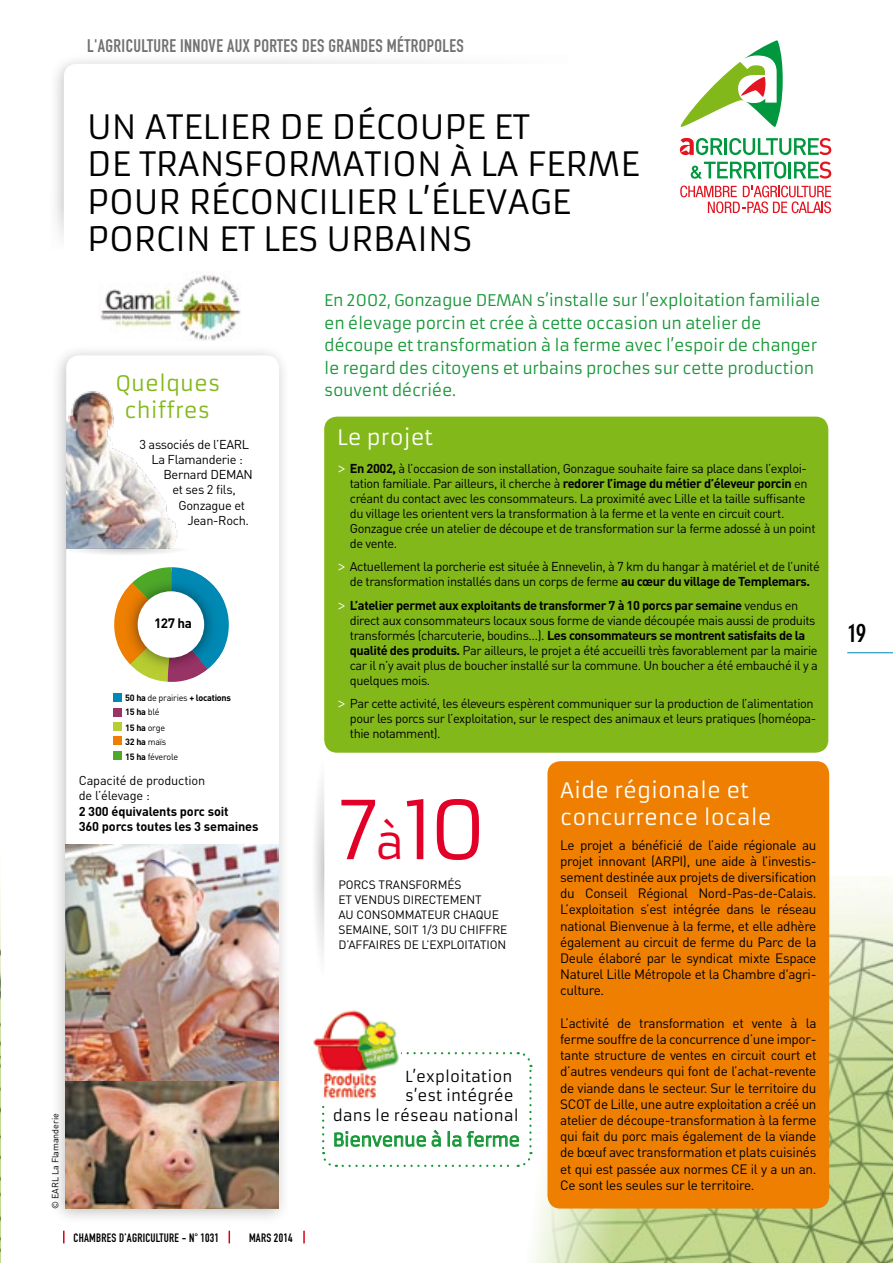
<style>
.page{position:relative;width:893px;height:1263px;background:#fff}
.page>*{position:absolute;margin:0;border:0;box-sizing:border-box;transform-origin:0 0}
.t1{font:79.5px "Armata";color:#e20028}
.t2{font:33px "Armata";color:#000}
.t3{font:700 condensed 25.5px "DIN Neuzeit Grotesk";color:#000}
.t4{font:21px/27px "Armata";color:#fff}
.t5{font:21px/27px "Armata";color:#83b81a;text-align:center}
.t6{font:18px "DIN Engschrift";letter-spacing:.02em;color:#707172}
.t7{font:17.55px "Armata";letter-spacing:-.025em;color:#169737}
.t8{font:15.75px/22.5px "Armata";letter-spacing:-.025em;color:#169737}
.t9{font:15px "Armata";color:#000}
.t10{font:13.5px/16.2px "DIN";letter-spacing:-.025em;color:#000;text-align:justify}
.t11{font:700 13.5px "DIN";color:#000}
.t12{font:12.75px/15px "DIN";letter-spacing:-.035em;color:#000}
.t13{font:700 12.75px/15.3px "DIN";letter-spacing:-.01em;color:#000}
.t14{font:12.75px/15.3px "DIN";letter-spacing:-.01em;color:#000}
.t15{font:12px/15px "DIN";letter-spacing:-.01em;color:#000}
.t16{font:12px "DIN Engschrift";letter-spacing:.02em;color:#000}
.t17{font:700 9px "DIN";letter-spacing:-.03em;color:#000}
.t18{font:9px "DIN";letter-spacing:-.01em;color:#000}
.t19{font:9px "DIN";letter-spacing:-.03em;color:#000}
.s1{font-weight:400}
.s2{font-weight:700}
.s3{font-family:"Armata";color:#fff}
.s4{font-size:45px}
</style>
<div class="page">
<div style="left:47px;top:52px;width:578px;height:379px;background:#000;opacity:.25"></div>
<div style="left:64px;top:64px;width:548px;height:351px;background:#fff;border-radius:13px"></div>
<div style="left:271px;top:0;width:622px;height:305px;background:#fff"></div>
<div style="left:45px;top:191px;width:595px;height:245px;background:#fff"></div>
<hr style="left:847px;top:652px;width:46px;height:1px;background:#0089b4">
<img style="left:0;top:883px;width:1px;height:380px">
<img style="left:693px;top:876px;width:200px;height:387px">
<svg style="left:228px;top:831px;width:465px;height:432px"></svg>
<div style="left:547px;top:761px;width:282px;height:447px;background:#ee7f00;border-radius:13px"></div>
<img style="left:100px;top:273px;width:141px;height:68px">
<div style="left:50px;top:343px;width:241px;height:882px;background:#000;opacity:.25"></div>
<svg style="left:66px;top:355px;width:213px;height:489px"></svg>
<img style="left:66px;top:844px;width:213px;height:365px">
<img style="left:66px;top:387px;width:114px;height:161px">
<svg style="left:680px;top:186px;width:151px;height:27px"></svg>
<svg style="left:691px;top:162px;width:95px;height:17px"></svg>
<hr style="left:788px;top:162px;width:3px;height:16px;background:#00973e">
<svg style="left:794px;top:162px;width:37px;height:17px"></svg>
<svg style="left:680px;top:138px;width:43px;height:17px"></svg>
<hr style="left:724px;top:138px;width:3px;height:17px;background:#00973e">
<svg style="left:729px;top:138px;width:102px;height:17px"></svg>
<svg style="left:681px;top:40px;width:102px;height:87px"></svg>
<div style="left:324px;top:417px;width:504px;height:336px;background:#83b81a;border-radius:13px"></div>
<svg style="left:63px;top:548px;width:126px;height:7px"></svg>
<svg style="left:113px;top:567px;width:116px;height:116px"></svg>
<img style="left:118px;top:571px;width:106px;height:107px">
<img style="left:132px;top:571px;width:39px;height:12px">
<img style="left:118px;top:583px;width:53px;height:81px">
<img style="left:130px;top:624px;width:38px;height:54px">
<img style="left:168px;top:658px;width:40px;height:20px">
<img style="left:171px;top:571px;width:53px;height:98px">
<div style="left:138px;top:591px;width:66px;height:67px;background:#fff;border-radius:50%"></div>
<div style="left:113px;top:708px;width:8px;height:8px;background:#936"></div>
<div style="left:113px;top:751px;width:8px;height:9px;background:#4fa928"></div>
<div style="left:113px;top:693px;width:8px;height:8px;background:#0089b4"></div>
<div style="left:113px;top:737px;width:8px;height:8px;background:#ee7f00"></div>
<div style="left:113px;top:722px;width:8px;height:8px;background:#b8cd32"></div>
<svg style="left:63px;top:1231px;width:2px;height:12px"></svg>
<svg style="left:303px;top:1231px;width:2px;height:12px"></svg>
<svg style="left:229px;top:1231px;width:1px;height:12px"></svg>
<svg style="left:321px;top:1051px;width:212px;height:117px"></svg>
<img style="left:304px;top:1004px;width:97px;height:100px">
<svg style="left:311px;top:782px;width:13px;height:197px"></svg>
<h3 class="t6" style="left:87px;top:35px;width:378px">L'AGRICULTURE INNOVE AUX PORTES DES GRANDES MÉTROPOLES</h3>
<h2 class="t2" style="left:87px;top:106px;width:312px">Un atelier de découp</h2>
<h2 class="t2" style="left:466px;top:106px;width:62px">e et</h2>
<h2 class="t2" style="left:87px;top:144px;width:75px">de transformation</h2>
<h2 class="t2" style="left:450px;top:144px;width:191px">à la ferme</h2>
<h2 class="t2" style="left:87px;top:181px;width:24px">pour</h2>
<h2 class="t2" style="left:189px;top:181px;width:60px">réconcili</h2>
<h2 class="t2" style="left:357px;top:181px;width:216px">er l’élevage</h2>
<h2 class="t2" style="left:87px;top:219px;width:21px">porcin</h2>
<h2 class="t2" style="left:219px;top:219px;width:196px">et les ur bains</h2>
<h3 class="t5" style="left:115px;top:370px;width:106px">Quelques chiffres</h3>
<p class="t12" style="left:139px;top:436px;width:88px">3 associés de l’EARL</p>
<p class="t12" style="left:151px;top:451px;width:93px">La Flamanderie :</p>
<p class="t12" style="left:163px;top:467px;width:57px">Bernard DEMA</p>
<p class="t12" style="left:244px;top:467px;width:11px">N</p>
<p class="t12" style="left:172px;top:482px;width:65px">et ses 2 fils,</p>
<p class="t12" style="left:178px;top:497px;width:68px">Gonzague et</p>
<p class="t12" style="left:187px;top:513px;width:63px">Jean-Roch.</p>
<p class="t11" style="left:154px;top:614px;width:39px">127 ha</p>
<p class="t17" style="left:125px;top:691px;width:107px">50 ha <span class="s1">de prairies</span> + locations</p>
<p class="t17" style="left:125px;top:736px;width:42px">32 ha <span class="s1">maïs</span></p>
<p class="t17" style="left:125px;top:706px;width:36px">15 ha <span class="s1">blé</span></p>
<p class="t19" style="left:125px;top:751px;width:54px"><span class="s2">15 ha</span> féverole</p>
<p class="t17" style="left:125px;top:722px;width:41px">15 ha <span class="s1">orge</span></p>
<p class="t14" style="left:79px;top:773px;width:128px">Capacité de production de l’élevage :</p>
<p class="t13" style="left:79px;top:803px;width:181px">2 300 équivalents porc soit<br>360 porcs toutes les 3 semaines</p>
<p class="t18" style="left:50px;top:1209px;width:97px;rotate:-90deg">© EARL La Flamanderie</p>
<p class="t16" style="left:74px;top:1230px;width:147px">CHAMBRES D’AGRICULTURE - N° 1031</p>
<p class="t16" style="left:249px;top:1230px;width:7px">MARS</p>
<p class="t16" style="left:274px;top:1230px;width:20px">2014</p>
<p class="t8" style="left:324px;top:289px;width:498px">En 2002, Gonzague DEMAN s’installe sur l’exploitation familiale en élevage porcin et crée à cette occasion un atelier de découpe et transformation à la ferme avec l’espoir de changer le regard des citoyens et urbains proches sur cette production souvent décriée.</p>
<h3 class="t4" style="left:337px;top:424px;width:98px">Le projet</h3>
<p class="t12" style="left:350px;top:461px;width:467px;text-indent:-13px"><span class="s3">&gt;</span> <span class="s2">En 2002,</span> à l’occasion de son installation, Gonzague souhaite faire sa place dans l’exploi&shy;tation familiale. Par ailleurs, il cherche à <span class="s2">redorer l’image du métier d’éleveur porcin</span> en créant du contact avec les consommateurs. La proximité avec Lille et la taille suffisante du village les orientent vers la transformation à la ferme et la vente en circuit court.<br>Gonzague crée un atelier de découpe et de transformation sur la ferme adossé à un point de vente.</p>
<p class="t12" style="left:337px;top:559px;width:484px;text-align:center"><span class="s3">&gt;</span> Actuellement la porcherie est située à Ennevelin, à 7 km du hangar à matériel et de l’unité de transformation installés dans un corps de ferme <span class="s2">au cœur du village de Templemars.</span></p>
<p class="t12" style="left:350px;top:598px;width:469px;text-indent:-13px"><span class="s3">&gt;</span> <span class="s2">L’atelier permet aux exploitants de transformer 7 à 10 porcs par semaine</span> vendus en direct aux consommateurs locaux sous forme de viande découpée mais aussi de produits transformés (charcuterie, boudins…). <span class="s2">Les consommateurs se montrent satisfaits de la qualité des produits.</span> Par ailleurs, le projet a été accueilli très favorablement par la mairie car il n’y avait plus de boucher installé sur la commune. U n boucher a été embauché il y a quelques mois.</p>
<p class="t12" style="left:350px;top:696px;width:468px;text-indent:-13px"><span class="s3">&gt;</span> Par cette activité, les éleveurs espèrent communiquer sur la production de l’alimentation pour les porcs sur l’exploitation, sur le respect des animaux et leurs pratiques (homéopa&shy;thie notamment).</p>
<h1 class="t1" style="left:338px;top:781px;width:151px">7<span class="s4">à</span>10</h1>
<p class="t15" style="left:338px;top:877px;width:139px">po rcs transformés<br>et ven dus di rectement au consommateur CHAQUE<br>SEMA</p>
<p class="t15" style="left:338px;top:922px;width:170px;text-indent:83px">1/3 du chi ffre d’affai res de l’exploitation</p>
<p class="t15" style="left:369px;top:922px;width:32px">INE, Soit</p>
<p class="t9" style="left:405px;top:1067px;width:109px">L’exploitation</p>
<p class="t9" style="left:405px;top:1086px;width:110px">s’est intégrée</p>
<p class="t9" style="left:333px;top:1106px;width:188px">dans le réseau national</p>
<h3 class="t7" style="left:333px;top:1129px;width:189px">Bienvenue à la ferme</h3>
<h3 class="t4" style="left:560px;top:777px;width:213px">Aide régionale et concurrence locale</h3>
<p class="t10" style="left:560px;top:836px;width:258px">Le projet a bénéficié de l’aide régionale au projet innovant (ARPI), une aide à l’investis&shy;sement destinée aux projets de diversification du Conseil Régional Nord-Pas-de-Calais.<br>L’exploitation s’est intégrée dans le réseau national Bienvenue à la ferme, et elle adhère également au circuit de ferme du Parc de la Deule élaboré par le syndicat mixte Espace Naturel Lille Métropole et la Chambre d'agri&shy;culture.</p>
<p class="t10" style="left:560px;top:1014px;width:258px">L’activité de transformation et vente à la ferme souffre de la concurrence d’une impor&shy;tante structure de ventes en circuit court et d’autres vendeurs qui font de l’achat-revente de viande dans le secteur. Sur le territoire du SCOT de Lille, une autre exploitation a créé un atelier de découpe-transformation à la ferme qui fait du porc mais également de la viande de bœuf avec transformation et plats cuisinés et qui est passée aux normes CE il y a un an.<br>Ce sont les seules sur le territoire.</p>
<h3 class="t3" style="left:848px;top:618px;width:19px">19</h3>
</div>
